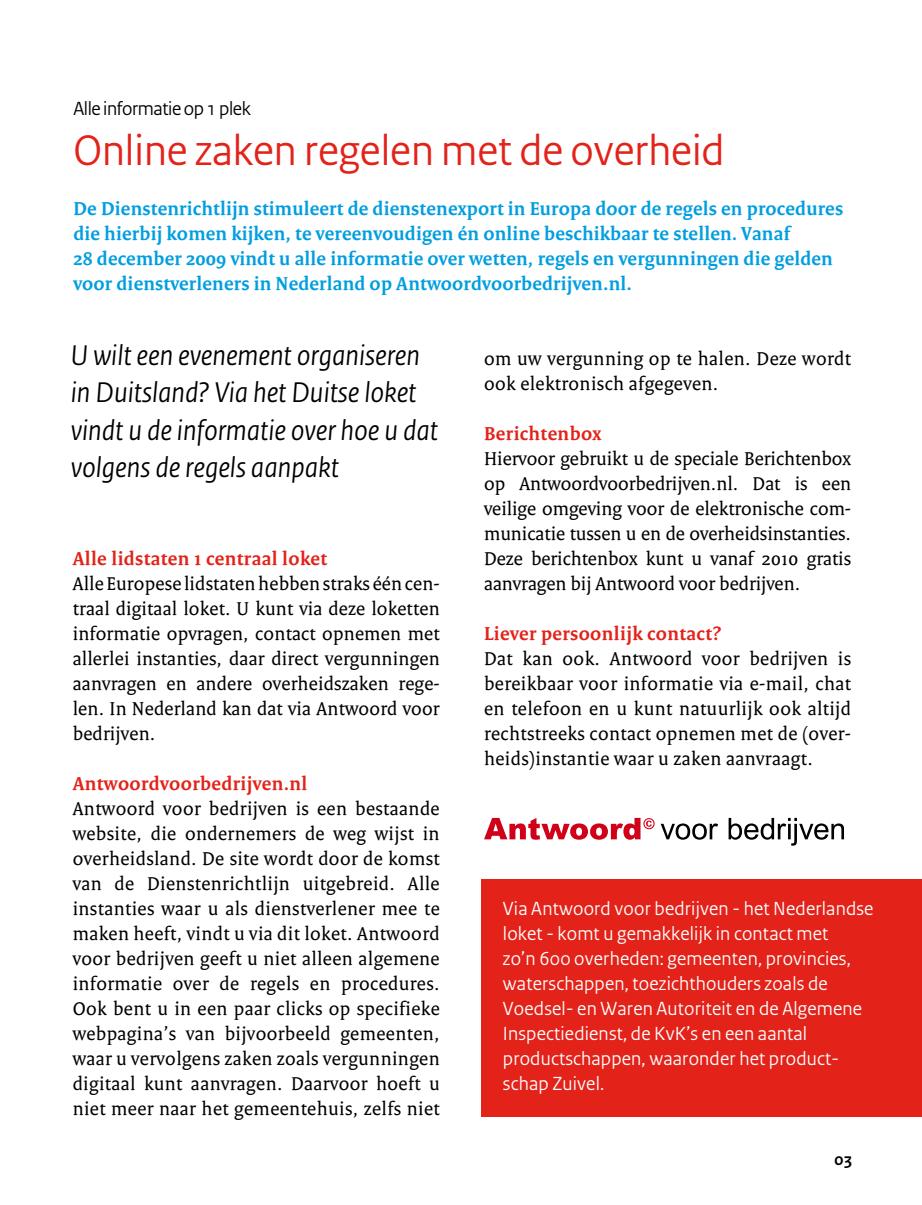
<style>
.page{position:relative;width:922px;height:1205px;background:#fff}
.page>*{position:absolute;margin:0;border:0;box-sizing:border-box;transform-origin:0 0}
.t1{font:45px "Rijksoverheid Sans";color:#e32219}
.t2{font:italic 30px/37.5px "Rijksoverheid Sans";color:#000}
.t3{font:20px/25px "Rijksoverheid Serif";letter-spacing:.02em;color:#000;text-align:justify}
.t4{font:700 20px/25px "Rijksoverheid Serif";letter-spacing:.01em;color:#009ee0}
.t5{font:20px/25px "Rijksoverheid Sans";letter-spacing:.01em;color:#fff}
.t6{font:700 20px "Rijksoverheid Serif";letter-spacing:.02em;color:#e32219}
.t7{font:20px "Rijksoverheid Sans";letter-spacing:-.02em;color:#000}
.t8{font:700 17.5px "Rijksoverheid Sans";color:#000}
</style>
<div class="page">
<div style="left:481px;top:879px;width:440px;height:238px;background:#e32219"></div>
<svg style="left:484px;top:818px;width:170px;height:22px"></svg>
<svg style="left:660px;top:823px;width:58px;height:17px"></svg>
<svg style="left:728px;top:818px;width:115px;height:27px"></svg>
<p class="t7" style="left:73px;top:97px;width:179px">Alle informatie op 1 plek</p>
<h1 class="t1" style="left:73px;top:124px;width:652px">Online zaken regelen met de overheid</h1>
<p class="t4" style="left:73px;top:196px;width:771px">De Dienstenrichtlijn stimuleert de dienstenexport in Europa door de regels en procedures die hierbij komen kijken, te vereenvoudigen én online beschikbaar te stellen. Vanaf<br>28 december 2009 vindt u alle informatie over wetten, regels en vergunningen die gelden voor dienstverleners in Nederland op Antwoordvoorbedrijven.nl.</p>
<h2 class="t2" style="left:71px;top:337px;width:368px">U wilt een evenement organiseren in Duitsland? Via het Duitse loket vindt u de informatie over hoe u dat volgens de regels aanpakt</h2>
<p class="t6" style="left:73px;top:546px;width:256px">Alle lidstaten 1 centraal loket</p>
<p class="t3" style="left:73px;top:571px;width:368px">Alle Europese lidstaten hebben straks één cen&shy;traal digitaal loket. U kunt via deze loketten informatie opvragen, contact opnemen met allerlei instanties, daar direct vergunningen aanvragen en andere overheidszaken rege&shy;len. In Nederland kan dat via Antwoord voor bedrijven.</p>
<p class="t6" style="left:73px;top:771px;width:236px">Antwoordvoorbedrijven.nl</p>
<p class="t3" style="left:73px;top:796px;width:368px">Antwoord voor bedrijven is een bestaande website, die ondernemers de weg wijst in overheidsland. De site wordt door de komst van de Dienstenrichtlijn uitgebreid. Alle instanties waar u als dienstverlener mee te maken heeft, vindt u via dit loket. Antwoord voor bedrijven geeft u niet alleen algemene informatie over de regels en procedures.<br>Ook bent u in een paar clicks op specifieke webpagina’s van bijvoorbeeld gemeenten, waar u vervolgens zaken zoals vergunningen digitaal kunt aanvragen. Daarvoor hoeft u niet meer naar het gemeentehuis, zelfs niet</p>
<p class="t3" style="left:484px;top:346px;width:368px">om uw vergunning op te halen. Deze wordt ook elektronisch afgegeven.</p>
<p class="t6" style="left:484px;top:421px;width:119px">Berichtenbox</p>
<p class="t3" style="left:484px;top:446px;width:368px">Hiervoor gebruikt u de speciale Berichtenbox op Antwoordvoorbedrijven.nl. Dat is een veilige omgeving voor de elektronische com&shy;municatie tussen u en de overheidsinstanties.<br>Deze berichtenbox kunt u vanaf 2010 gratis aanvragen bij Antwoord voor bedrijven.</p>
<p class="t6" style="left:484px;top:621px;width:238px">Liever persoonlijk contact?</p>
<p class="t3" style="left:484px;top:646px;width:368px">Dat kan ook. Antwoord voor bedrijven is bereikbaar voor informatie via e-mail, chat en telefoon en u kunt natuurlijk ook altijd rechtstreeks contact opnemen met de (over&shy;heids)instantie waar u zaken aanvraagt.</p>
<p class="t5" style="left:503px;top:896px;width:372px">Via Antwoord voor bedrijven - het Nederlandse loket - komt u gemakkelijk in contact met<br>zo’n 600 overheden: gemeenten, provincies, waterschappen, toezichthouders zoals de Voedsel- en Waren Autoriteit en de Algemene Inspectiedienst, de KvK’s en een aantal productschappen, waaronder het product&shy;schap Zuivel.</p>
<p class="t8" style="left:834px;top:1149px;width:19px">03</p>
</div>
